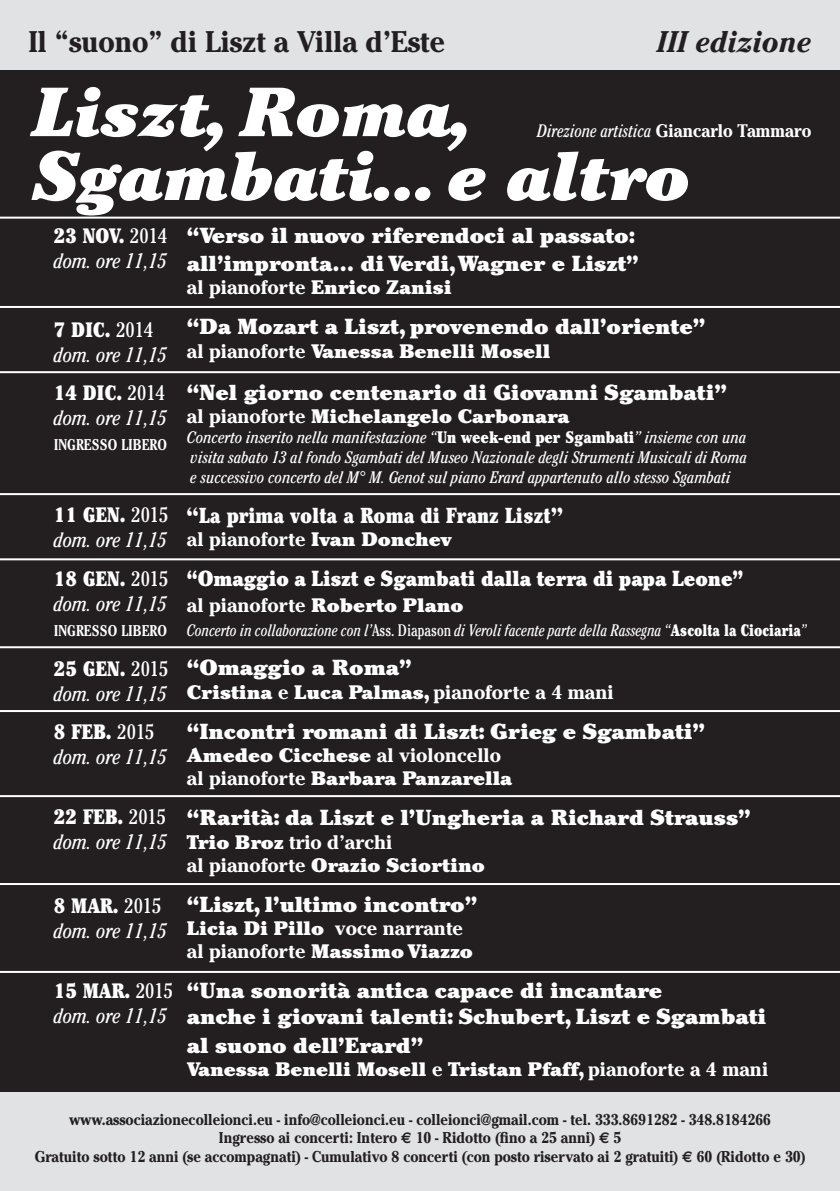
<style>
.page{position:relative;width:840px;height:1191px;background:#fff}
.page>*{position:absolute;margin:0;border:0;box-sizing:border-box;transform-origin:0 0}
.t1{font:italic 900 68.8px/63.8px "Cheltenham";color:#fff}
.t2{font:700 29.6px "Cheltenham";color:#231f20;scale:.95 1}
.t3{font:italic 700 29.6px "Cheltenham";color:#231f20;scale:.95 1}
.t4{font:900 21.6px/28.2px "Cheltenham";color:#fff}
.t5{font:900 21.6px "Cheltenham";color:#fff;scale:.86 1}
.t6{font:900 condensed 21.6px "Cheltenham";color:#fff}
.t7{font:italic condensed 20.8px/25px "Cheltenham";color:#fff}
.t8{font:900 19.4px/23.4px "Cheltenham";color:#fff}
.t9{font:700 19.4px "Cheltenham";color:#fff}
.t10{font:italic condensed 18px "Cheltenham";color:#fff;scale:.92 1}
.t11{font:italic condensed 16.6px/20px "Cheltenham";color:#fff;text-align:justify}
.t12{font:italic condensed 16.6px "Cheltenham";color:#fff;scale:.9 1}
.t13{font:700 15.6px/18.6px "Cheltenham";color:#231f20;text-align:center;scale:.9 1}
.t14{font:700 condensed 15.6px "Cheltenham";color:#fff;scale:.92 1}
.s1{font-weight:700;font-style:normal;font-stretch:normal}
.s2{font-weight:900;font-style:normal}
.s3{font-style:normal}
.s4{font-weight:900}
.s5{font-weight:700}
.s6{font-family:"Euro Sans"}
</style>
<div class="page">
<div style="left:0;top:69px;width:839px;height:1122px;background:#231f20"></div>
<div style="left:0;top:1092px;width:839px;height:99px;background:#e1e2e4"></div>
<div style="left:0;top:0;width:839px;height:69px;background:#e1e2e4"></div>
<hr style="left:0;top:306px;width:839px;height:2px;background:#fff">
<hr style="left:0;top:217px;width:839px;height:2px;background:#fff">
<hr style="left:0;top:371px;width:839px;height:2px;background:#fff">
<hr style="left:0;top:493px;width:839px;height:2px;background:#fff">
<hr style="left:0;top:558px;width:839px;height:2px;background:#fff">
<hr style="left:0;top:646px;width:839px;height:2px;background:#fff">
<hr style="left:0;top:710px;width:839px;height:2px;background:#fff">
<hr style="left:0;top:795px;width:839px;height:2px;background:#fff">
<hr style="left:0;top:883px;width:839px;height:2px;background:#fff">
<hr style="left:0;top:971px;width:839px;height:2px;background:#fff">
<h2 class="t2" style="left:28px;top:24px;width:440px">Il “suono” di Liszt a Villa d’Este</h2>
<h2 class="t3" style="left:656px;top:24px;width:164px">III edizione</h2>
<h1 class="t1" style="left:29px;top:80px;width:658px">Liszt, Roma,<br>Sgambati... e altro</h1>
<p class="t10" style="left:536px;top:120px;width:300px">Direzione artistica <span class="s1">Giancarlo Tammaro</span></p>
<p class="t7" style="left:54px;top:223px;width:115px"><span class="s2">23 NOV.</span> <span class="s3">2014 </span>dom. ore 11,15</p>
<p class="t7" style="left:54px;top:317px;width:115px"><span class="s2">7 DIC.</span> <span class="s3">2014 </span>dom. ore 11,15</p>
<p class="t7" style="left:54px;top:380px;width:115px"><span class="s2">14 DIC.</span> <span class="s3">2014 </span>dom. ore 11,15</p>
<p class="t14" style="left:54px;top:435px;width:125px">INGRESSO LIBERO</p>
<p class="t7" style="left:54px;top:502px;width:116px"><span class="s2">11 GEN.</span> <span class="s3">2015 </span>dom. ore 11,15</p>
<p class="t7" style="left:54px;top:567px;width:116px"><span class="s2">18 GEN.</span> <span class="s3">2015 </span>dom. ore 11,15</p>
<p class="t14" style="left:54px;top:621px;width:125px">INGRESSO LIBERO</p>
<p class="t7" style="left:54px;top:656px;width:116px"><span class="s2">25 GEN.</span> <span class="s3">2015 </span>dom. ore 11,15</p>
<p class="t7" style="left:54px;top:719px;width:115px"><span class="s2">8 FEB.</span> <span class="s3">2015 </span>dom. ore 11,15</p>
<p class="t7" style="left:54px;top:804px;width:115px"><span class="s2">22 FEB.</span> <span class="s3">2015 </span>dom. ore 11,15</p>
<p class="t7" style="left:54px;top:893px;width:115px"><span class="s2">8 MAR.</span> <span class="s3">2015 </span>dom. ore 11,15</p>
<p class="t7" style="left:54px;top:978px;width:121px"><span class="s2">15 MAR.</span> <span class="s3">2015 </span>dom. ore 11,15</p>
<p class="t4" style="left:187px;top:221px;width:453px">“Verso il nuovo riferendoci al passato: all’impronta… di Verdi, Wagner e Liszt”</p>
<p class="t9" style="left:187px;top:276px;width:266px">al pianoforte <span class="s4">Enrico Zanisi</span></p>
<p class="t4" style="left:187px;top:313px;width:519px">“Da Mozart a Liszt, provenendo dall’oriente”</p>
<p class="t8" style="left:187px;top:339px;width:365px"><span class="s5">al pianoforte</span> Vanessa Benelli Mosell</p>
<p class="t4" style="left:187px;top:378px;width:541px">“Nel giorno centenario di Giovanni Sgambati”</p>
<p class="t8" style="left:187px;top:404px;width:384px"><span class="s5">al pianoforte</span> Michelangelo Carbonara</p>
<p class="t11" style="left:187px;top:427px;width:561px">Concerto inserito nella manifestazione “<span class="s2">Un week-end per Sgambati</span>” insieme con una visita sabato 13 al fondo Sgambati del Museo Nazionale degli Strumenti Musicali di Roma e successivo concerto del M° M. Genot sul piano Erard appartenuto allo stesso Sgambati</p>
<p class="t6" style="left:187px;top:502px;width:377px">“La prima volta a Roma di Franz Liszt”</p>
<p class="t9" style="left:187px;top:528px;width:266px">al pianoforte <span class="s4">Ivan Donchev</span></p>
<p class="t5" style="left:187px;top:565px;width:648px">“Omaggio a Liszt e Sgambati dalla terra di papa Leone”</p>
<p class="t9" style="left:187px;top:594px;width:278px">al pianoforte <span class="s4">Roberto Plano</span></p>
<p class="t12" style="left:187px;top:620px;width:689px">Concerto in collaborazione con l’<span class="s3">Ass. Diapason</span> di Veroli facente parte della Rassegna “<span class="s2">Ascolta la Ciociaria</span>”</p>
<p class="t4" style="left:187px;top:654px;width:226px">“Omaggio a Roma”</p>
<p class="t8" style="left:187px;top:680px;width:428px">Cristina <span class="s5">e</span> Luca Palmas, <span class="s5">pianoforte a 4 mani</span></p>
<p class="t4" style="left:187px;top:717px;width:519px">“Incontri romani di Liszt: Grieg e Sgambati”</p>
<p class="t8" style="left:187px;top:743px;width:327px">Amedeo Cicchese <span class="s5">al violoncello al pianoforte</span> Barbara Panzarella</p>
<p class="t4" style="left:187px;top:803px;width:565px">“Rarità: da Liszt e l’Ungheria a Richard Strauss”</p>
<p class="t8" style="left:187px;top:830px;width:299px">Trio Broz <span class="s5">trio d’archi<br>al pianoforte</span> Orazio Sciortino</p>
<p class="t4" style="left:187px;top:890px;width:292px">“Liszt, l’ultimo incontro”</p>
<p class="t8" style="left:187px;top:916px;width:287px">Licia Di Pillo <span class="s5">voce narrante al pianoforte</span> Massimo Viazzo</p>
<p class="t4" style="left:187px;top:977px;width:580px;line-height:26px">“Una sonorità antica capace di incantare<br>anche i giovani talenti: Schubert, Liszt e Sgambati</p>
<p class="t4" style="left:187px;top:1031px;width:238px">al suono dell’Erard”</p>
<p class="t8" style="left:187px;top:1057px;width:582px">Vanessa Benelli Mosell <span class="s5">e</span> Tristan Pfaff, <span class="s5">pianoforte a 4 mani</span></p>
<p class="t13" style="left:35px;top:1109px;width:857px">www.associazionecolleionci.eu - info@colleionci.eu - colleionci@gmail.com - tel. 333.8691282 - 348.8184266<br>Ingresso ai concerti: Intero <span class="s6">E</span> 10 - Ridotto (fino a 25 anni) <span class="s6">E</span> 5<br>Gratuito sotto 12 anni (se accompagnati) - Cumulativo 8 concerti (con posto riservato ai 2 gratuiti) <span class="s6">E</span> 60 (Ridotto e 30)</p>
</div>
